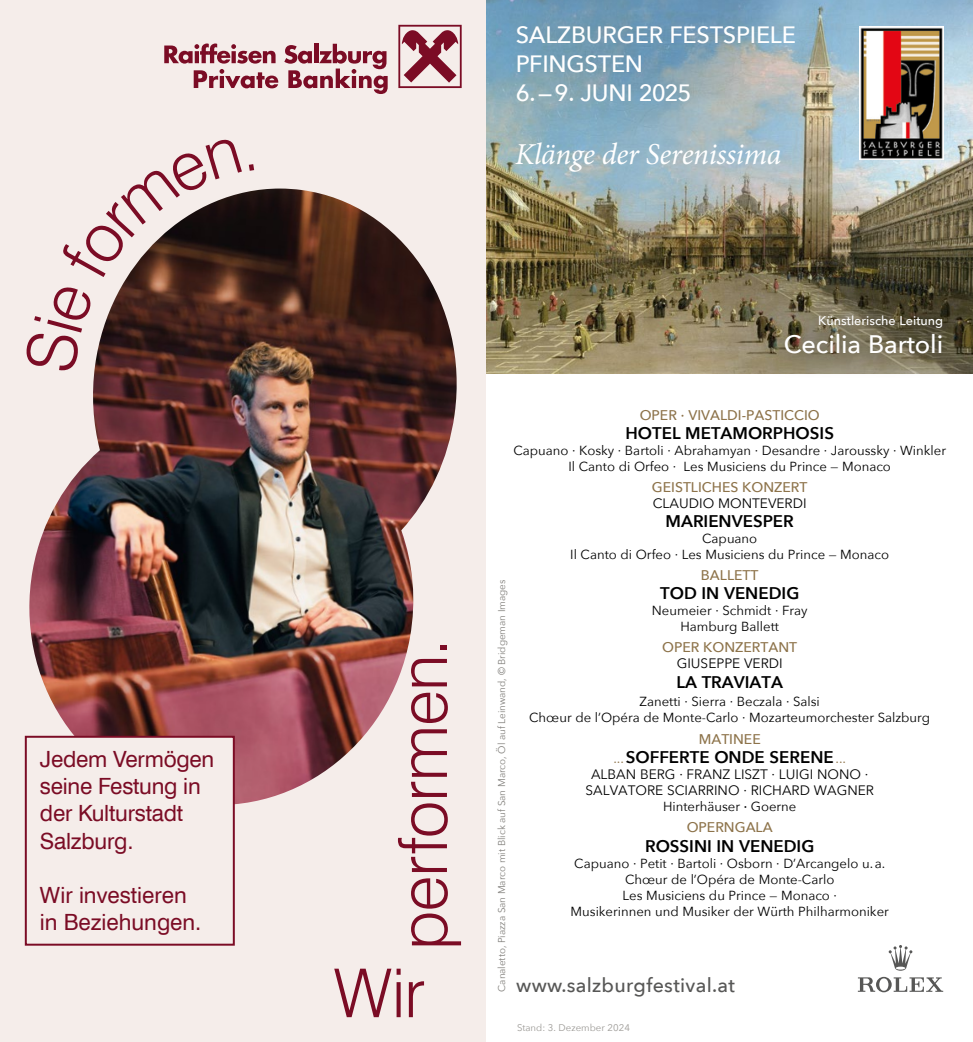
<style>
.page{position:relative;width:973px;height:1042px;background:#fff}
.page>*{position:absolute;margin:0;border:0;box-sizing:border-box;transform-origin:0 0}
.t1{font:300 67.38px "Swiss 721 TL";letter-spacing:-.01em;color:#7b0c25}
.t2{font:italic 30.45px "Minion Pro";letter-spacing:-.01em;color:#fff}
.t3{font:500 25.2px "Avenir Next";letter-spacing:-.005em;color:#fff}
.t4{font:500 23.62px/28.5px "Avenir Next";letter-spacing:-.01em;color:#fff}
.t5{font:22.4px/27.3px "Swiss 721 TL";letter-spacing:-.01em;color:#7b0c25}
.t6{font:500 19.6px "Avenir Next";letter-spacing:.015em;color:#575756}
.t7{font:600 16.8px "Avenir Next";color:#000}
.t8{font:500 14px "Avenir Next";color:#8d734a}
.t9{font:13.65px/16.3px "Avenir Next";color:#000;text-align:center}
.t10{font:13.12px/15.8px "Avenir Next";color:#000;text-align:center}
.t11{font:500 12.6px "Avenir Next";color:#fff}
.t12{font:9.8px "Avenir Next";letter-spacing:-.005em;color:#82807c}
.t13{font:9.62px "Avenir Next";color:#9c9a96}
.s1{font-weight:400;font-size:13.65px;color:#8d734a}
.s2{font-weight:500}
</style>
<div class="page">
<div style="left:0;top:0;width:486px;height:1042px;background:#f5edea"></div>
<svg style="left:164px;top:44px;width:114px;height:44px"></svg>
<svg style="left:284px;top:44px;width:103px;height:50px"></svg>
<svg style="left:398px;top:25px;width:63px;height:63px"></svg>
<img style="left:24px;top:189px;width:433px;height:632px">
<div style="left:26px;top:737px;width:208px;height:207px;background:#f5edea"></div>
<div style="left:25px;top:736px;width:210px;height:209px;border:2px solid #7b0c25"></div>
<img style="left:486px;top:0;width:486px;height:373px">
<img style="left:858px;top:26px;width:85px;height:134px">
<svg style="left:761px;top:292px;width:204px;height:82px;background:#6e664e"></svg>
<svg style="left:24px;top:189px;width:218px;height:183px"></svg>
<h3 class="t5" style="left:40px;top:745px;width:176px">Jedem Vermögen seine Festung in der Kulturstadt<br>Salzburg.</h3>
<h3 class="t5" style="left:40px;top:881px;width:163px">Wir investieren in Beziehungen.</h3>
<h3 class="t4" style="left:515px;top:20px;width:282px">SALZBURGER FESTSPIELE<br>PFINGSTEN<br>6.—9. JUNI 2025</h3>
<h2 class="t2" style="left:515px;top:134px;width:268px">Klänge der Serenissima</h2>
<h1 class="t1" style="left:379px;top:950px;width:313px;rotate:-90deg">performen.</h1>
<h1 class="t1" style="left:334px;top:949px;width:93px">Wir</h1>
<p class="t11" style="left:818px;top:309px;width:126px">Künstlerische Leitung</p>
<h3 class="t3" style="left:783px;top:323px;width:161px">Cecilia Bartoli</h3>
<p class="t8" style="left:639px;top:403px;width:181px">OPER · VIVALDI-PASTICCIO</p>
<p class="t7" style="left:625px;top:419px;width:210px">HOTEL METAMORPHOSIS</p>
<p class="t10" style="left:513px;top:442px;width:434px">Capuano · Kosky · Bartoli · Abrahamyan · Desandre · Jaroussky · Winkler<br>Il Canto di Orfeo · Les Musiciens du Prince — Monaco</p>
<p class="t8" style="left:651px;top:475px;width:157px">GEISTLICHES KONZERT</p>
<p class="t9" style="left:652px;top:494px;width:155px">CLAUDIO MONTEVERDI</p>
<p class="t7" style="left:665px;top:507px;width:130px">MARIENVESPER</p>
<p class="t10" style="left:570px;top:530px;width:320px">Capuano<br>Il Canto di Orfeo · Les Musiciens du Prince — Monaco</p>
<p class="t8" style="left:700px;top:563px;width:59px">BALLETT</p>
<p class="t7" style="left:660px;top:579px;width:141px">TOD IN VENEDIG</p>
<p class="t10" style="left:651px;top:602px;width:157px">Neumeier · Schmidt · Fray<br>Hamburg Ballett</p>
<p class="t8" style="left:662px;top:635px;width:136px">OPER KONZERTANT</p>
<p class="t9" style="left:676px;top:654px;width:107px">GIUSEPPE VERDI</p>
<p class="t7" style="left:676px;top:667px;width:108px">LA TRAVIATA</p>
<p class="t10" style="left:529px;top:693px;width:402px">Zanetti · Sierra · Beczala · Salsi<br>Chœur de l’Opéra de Monte-Carlo · Mozarteumorchester Salzburg</p>
<p class="t12" style="left:493px;top:992px;width:413px;rotate:-90deg">Canaletto, Piazza San Marco mit Blick auf San Marco, Öl auf Leinwand, © Bridgeman Images</p>
<p class="t8" style="left:698px;top:727px;width:63px">MATINEE</p>
<p class="t7" style="left:613px;top:742px;width:234px"><span class="s1">...</span>SOFFERTE ONDE SERENE<span class="s1">...</span></p>
<p class="t9" style="left:585px;top:766px;width:290px">ALBAN BERG · FRANZ LISZT · LUIGI NONO ·<br>SALVATORE SCIARRINO · RICHARD WAGNER</p>
<p class="t10" style="left:663px;top:798px;width:135px">Hinterhäuser <span class="s2">·</span> Goerne</p>
<p class="t8" style="left:686px;top:815px;width:87px">OPERNGALA</p>
<p class="t7" style="left:645px;top:831px;width:171px">ROSSINI IN VENEDIG</p>
<p class="t10" style="left:570px;top:855px;width:320px">Capuano · Petit · Bartoli · Osborn · D’Arcangelo u.a.<br>Chœur de l’Opéra de Monte-Carlo<br>Les Musiciens du Prince — Monaco ·<br>Musikerinnen und Musiker der Würth Philharmoniker</p>
<h3 class="t6" style="left:516px;top:969px;width:220px">www.salzburgfestival.at</h3>
<p class="t13" style="left:517px;top:1020px;width:114px">Stand: 3. Dezember 2024</p>
</div>
